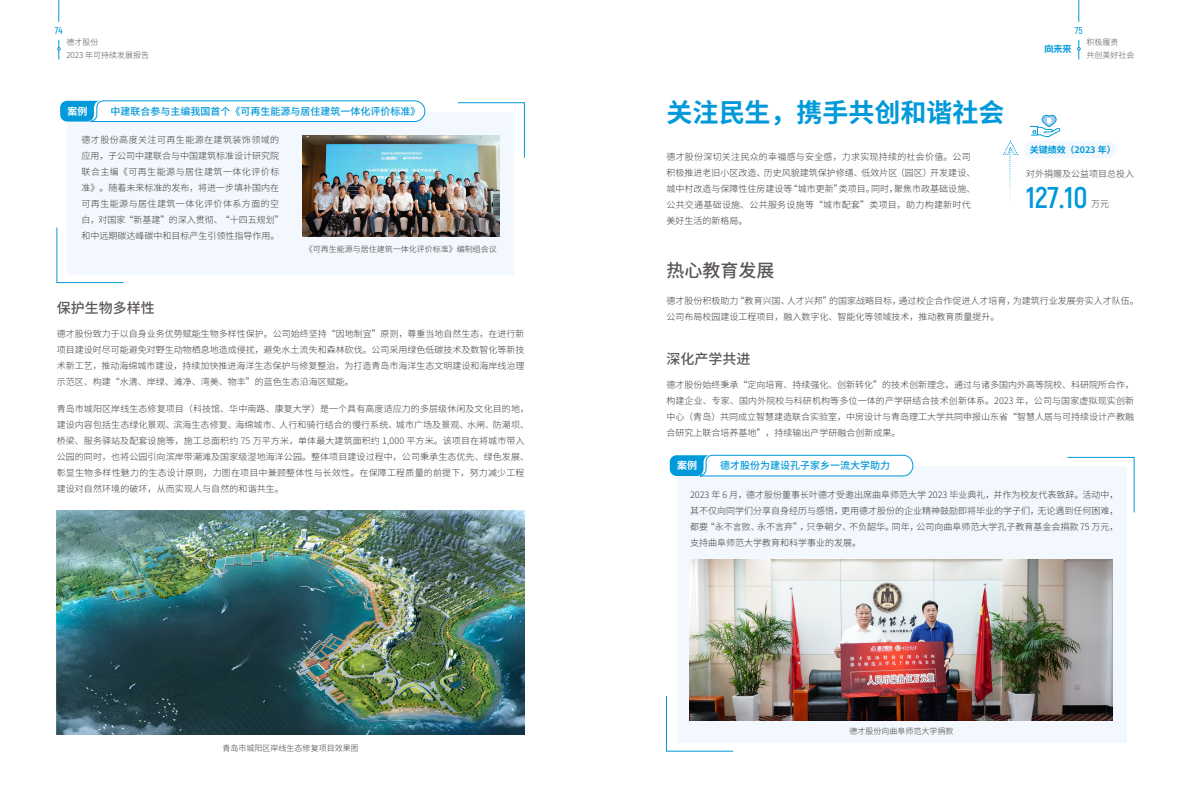
<style>
.page{position:relative;width:1191px;height:808px;background:#fff}
.page>*{position:absolute;margin:0;border:0;box-sizing:border-box;transform-origin:0 0}
.t1{font:700 30px "Akrobat";color:#0099d9}
.t2{font:700 26px "Source Han Sans CN";color:#0099d9}
.t3{font:500 18px "Source Han Sans CN";color:#5b5657}
.t4{font:500 14px "Source Han Sans CN";color:#5b5657}
.t5{font:500 10px "Source Han Sans CN";color:#0099d9}
.t6{font:600 10px "Akrobat";color:#0099d9}
.t7{font:700 10px "Source Han Sans CN";color:#fff}
.t8{font:300 9px/16px "Source Han Sans CN";letter-spacing:.01em;color:#3e3a39}
.t9{font:700 9px "Source Han Sans CN";color:#0099d9}
.t10{font:700 9px "Alimama Shu Hei Ti";color:#0099d9}
.t11{font:300 8px "Source Han Sans CN";color:#3e3a39}
.t12{font:300 8px/13px "Source Han Sans CN";color:#595757}
</style>
<div class="page">
<hr style="left:1078px;top:0;width:1px;height:60px;background:#0099d9">
<hr style="left:59px;top:0;width:1px;height:60px;background:#0099d9">
<div style="left:1048px;top:22px;width:61px;height:18px;background:#fff;border-radius:8px"></div>
<div style="left:29px;top:22px;width:60px;height:18px;background:#fff;border-radius:8px"></div>
<div style="left:67px;top:112px;width:447px;height:162px;background:#f2f8fd"></div>
<svg style="left:60px;top:101px;width:365px;height:21px"></svg>
<svg style="left:457px;top:102px;width:67px;height:56px"></svg>
<svg style="left:57px;top:227px;width:67px;height:56px"></svg>
<img style="left:302px;top:135px;width:198px;height:101px">
<img style="left:57px;top:510px;width:467px;height:224px">
<div style="left:1023px;top:141px;width:93px;height:17px;background:#f2f8fd;border-radius:8px"></div>
<svg style="left:1003px;top:141px;width:14px;height:60px"></svg>
<svg style="left:1029px;top:115px;width:31px;height:22px"></svg>
<div style="left:677px;top:466px;width:449px;height:277px;background:#f2f8fd"></div>
<svg style="left:670px;top:455px;width:243px;height:21px"></svg>
<svg style="left:666px;top:696px;width:67px;height:55px"></svg>
<img style="left:690px;top:559px;width:423px;height:161px">
<svg style="left:1067px;top:457px;width:67px;height:56px"></svg>
<p class="t6" style="left:55px;top:25px;width:9px">74</p>
<p class="t6" style="left:1075px;top:25px;width:9px">75</p>
<p class="t10" style="left:1044px;top:44px;width:28px">向未来</p>
<p class="t12" style="left:1086px;top:36px;width:49px">积极履责<br>共创美好社会</p>
<p class="t12" style="left:66px;top:36px;width:84px">德才股份<br>2023 年可持续发展报告</p>
<p class="t7" style="left:67px;top:106px;width:21px">案例</p>
<p class="t5" style="left:110px;top:106px;width:311px">中建联合参与主编我国首个《可再生能源与居住建筑一体化评价标准》</p>
<p class="t8" style="left:82px;top:132px;width:204px">德才股份高度关注可再生能源在建筑装饰领域的应用，子公司中建联合与中国建筑标准设计研究院联合主编《可再生能源与居住建筑一体化评价标准》。随着未来标准的发布，将进一步填补国内在可再生能源与居住建筑一体化评价体系方面的空白，对国家“新基建”的深入贯彻、“十四五规划”和中远期碳达峰碳中和目标产生引领性指导作用。</p>
<p class="t11" style="left:305px;top:244px;width:193px">《可再生能源与居住建筑一体化评价标准》编制组会议</p>
<h3 class="t4" style="left:57px;top:300px;width:99px">保护生物多样性</h3>
<p class="t8" style="left:57px;top:325px;width:469px;text-align:justify">德才股份致力于以自身业务优势赋能生物多样性保护。公司始终坚持“因地制宜”原则，尊重当地自然生态，在进行新项目建设时尽可能避免对野生动物栖息地造成侵扰，避免水土流失和森林砍伐。公司采用绿色低碳技术及数智化等新技术新工艺，推动海绵城市建设，持续加快推进海洋生态保护与修复整治，为打造青岛市海洋生态文明建设和海岸线治理示范区、构建“水清、岸绿、滩净、湾美、物丰”的蓝色生态沿海区赋能。</p>
<p class="t8" style="left:57px;top:401px;width:474px">青岛市城阳区岸线生态修复项目（科技馆、华中南路、康复大学）是一个具有高度适应力的多层级休闲及文化目的地，建设内容包括生态绿化景观、滨海生态修复、海绵城市、人行和骑行结合的慢行系统、城市广场及景观、水闸、防潮坝、桥梁、服务驿站及配套设施等，施工总面积约 75 万平方米，单体最大建筑面积约 1,000 平方米。该项目在将城市带入公园的同时，也将公园引向滨岸带潮滩及国家级湿地海洋公园。整体项目建设过程中，公司秉承生态优先、绿色发展、彰显生物多样性魅力的生态设计原则，力图在项目中兼顾整体性与长效性。在保障工程质量的前提下，努力减少工程建设对自然环境的破坏，从而实现人与自然的和谐共生。</p>
<p class="t11" style="left:223px;top:743px;width:137px">青岛市城阳区岸线生态修复项目效果图</p>
<h2 class="t2" style="left:666px;top:98px;width:339px">关注民生，携手共创和谐社会</h2>
<p class="t8" style="left:666px;top:148px;width:310px">德才股份深切关注民众的幸福感与安全感，力求实现持续的社会价值。公司积极推进老旧小区改造、历史风貌建筑保护修缮、低效片区（园区）开发建设、城中村改造与保障性住房建设等“城市更新”类项目。同时，聚焦市政基础设施、公共交通基础设施、公共服务设施等“城市配套”类项目，助力构建新时代美好生活的新格局。</p>
<h3 class="t3" style="left:666px;top:260px;width:109px">热心教育发展</h3>
<p class="t9" style="left:1030px;top:145px;width:87px">关键绩效（2023 年）</p>
<p class="t8" style="left:1026px;top:166px;width:109px">对外捐赠及公益项目总投入</p>
<h1 class="t1" style="left:1026px;top:179px;width:63px">127.10</h1>
<p class="t8" style="left:1091px;top:196px;width:19px">万元</p>
<p class="t8" style="left:666px;top:293px;width:474px">德才股份积极助力“教育兴国、人才兴邦”的国家战略目标，通过校企合作促进人才培育，为建筑行业发展夯实人才队伍。公司布局校园建设工程项目，融入数字化、智能化等领域技术，推动教育质量提升。</p>
<h3 class="t4" style="left:666px;top:351px;width:85px">深化产学共进</h3>
<p class="t8" style="left:666px;top:376px;width:469px;text-align:justify">德才股份始终秉承“定向培育、持续强化、创新转化”的技术创新理念，通过与诸多国内外高等院校、科研院所合作，构建企业、专家、国内外院校与科研机构等多位一体的产学研结合技术创新体系。2023 年，公司与国家虚拟现实创新中心（青岛）共同成立智慧建造联合实验室，中房设计与青岛理工大学共同申报山东省“智慧人居与可持续设计产教融合研究上联合培养基地”，持续输出产学研融合创新成果。</p>
<p class="t7" style="left:677px;top:460px;width:21px">案例</p>
<p class="t5" style="left:720px;top:460px;width:171px">德才股份为建设孔子家乡一流大学助力</p>
<p class="t8" style="left:690px;top:486px;width:430px;text-align:justify">2023 年 6 月，德才股份董事长叶德才受邀出席曲阜师范大学 2023 毕业典礼，并作为校友代表致辞。活动中，其不仅向同学们分享自身经历与感悟，更用德才股份的企业精神鼓励即将毕业的学子们，无论遇到任何困难，都要“永不言败、永不言弃”，只争朝夕、不负韶华。同年，公司向曲阜师范大学孔子教育基金会捐款 75 万元，支持曲阜师范大学教育和科学事业的发展。</p>
<p class="t11" style="left:849px;top:727px;width:105px">德才股份向曲阜师范大学捐款</p>
</div>
